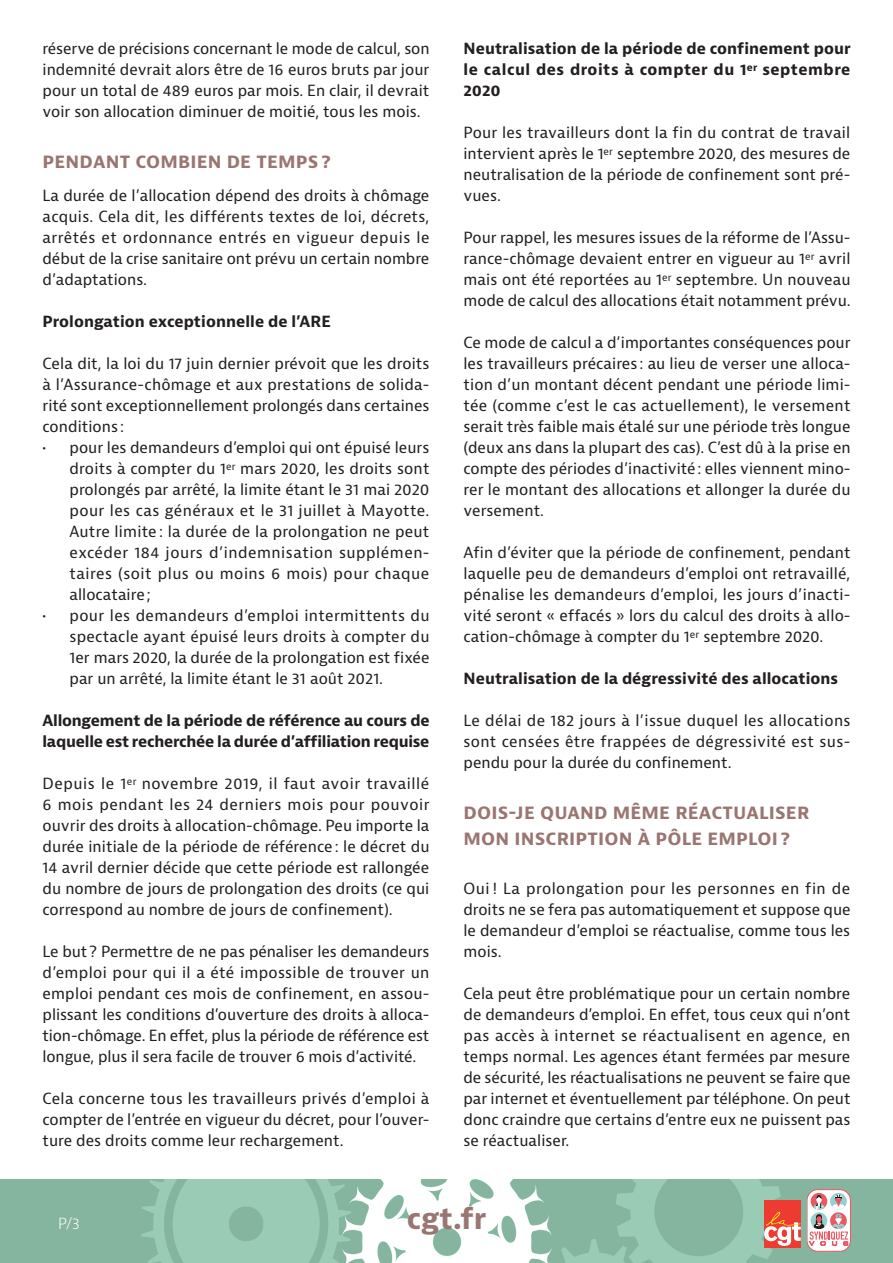
<style>
.page{position:relative;width:893px;height:1263px;background:#fff}
.page>*{position:absolute;margin:0;border:0;box-sizing:border-box;transform-origin:0 0}
.t1{font:700 28.5px "Bernina Sans";color:#9a7672}
.Inter{font:700 18px/25.5px "Bernina Sans";letter-spacing:.01em;color:#9a7672}
.Texte{font:15px/21px "Bernina Sans";letter-spacing:.005em;color:#231f20;text-align:justify}
.Texte-2{font:700 15px/21px "Bernina Sans";color:#231f20}
.t2{font:300 15px "Bernina Sans";color:#fff}
</style>
<div class="page">
<img style="left:0;top:1180px;width:893px;height:83px">
<svg style="left:807px;top:1189px;width:43px;height:62px"></svg>
<div style="left:807px;top:1189px;width:43px;height:62px;border:1px solid #eb5863;border-radius:11px"></div>
<svg style="left:809px;top:1194px;width:39px;height:51px"></svg>
<div style="left:764px;top:1200px;width:36px;height:47px;background:#ee3b32"></div>
<svg style="left:764px;top:1212px;width:37px;height:34px"></svg>
<p class="Texte" style="left:43px;top:38px;width:388px">réserve de précisions concernant le mode de calcul, son indemnité devrait alors être de 16 euros bruts par jour pour un total de 489 euros par mois. En clair, il devrait voir son allocation diminuer de moitié, tous les mois.</p>
<p class="Inter" style="left:43px;top:149px;width:290px">PENDANT COMBIEN DE TEMPS?</p>
<p class="Texte" style="left:43px;top:185px;width:388px">La durée de l’allocation dépend des droits à chômage acquis. Cela dit, les différents textes de loi, décrets, arrêtés et ordonnance entrés en vigueur depuis le début de la crise sanitaire ont prévu un certain nombre d’adaptations.</p>
<p class="Texte-2" style="left:43px;top:311px;width:290px">Prolongation exceptionnelle de l’ARE</p>
<p class="Texte" style="left:43px;top:353px;width:389px">Cela dit, la loi du 17 juin dernier prévoit que les droits à l’Assurance-chômage et aux prestations de solida&shy;rité sont exceptionnellement prolongés dans certaines conditions :</p>
<p class="Texte" style="left:70px;top:437px;width:361px;text-indent:-27px">• pour les demandeurs d’emploi qui ont épuisé leurs droits à compter du 1<sup>er</sup> mars 2020, les droits sont prolongés par arrêté, la limite étant le 31 mai 2020 pour les cas généraux et le 31 juillet à Mayotte.<br>Autre limite : la durée de la prolongation ne peut excéder 184 jours d’indemnisation supplémen&shy;taires (soit plus ou moins 6 mois) pour chaque allocataire;</p>
<p class="Texte" style="left:70px;top:605px;width:362px;text-indent:-27px">• pour les demandeurs d’emploi intermittents du spectacle ayant épuisé leurs droits à compter du 1er mars 2020, la durée de la prolongation est fixée par un arrêté, la limite étant le 31 août 2021.</p>
<p class="Texte-2" style="left:43px;top:710px;width:389px">Allongement de la période de référence au cours de laquelle est recherchée la durée d’affiliation requise</p>
<p class="Texte" style="left:43px;top:773px;width:388px">Depuis le 1<sup>er</sup> novembre 2019, il faut avoir travaillé 6 mois pendant les 24 derniers mois pour pouvoir ouvrir des droits à allocation-chômage. Peu importe la durée initiale de la période de référence: le décret du 14 avril dernier décide que cette période est rallongée du nombre de jours de prolongation des droits (ce qui correspond au nombre de jours de confinement).</p>
<p class="Texte" style="left:43px;top:941px;width:388px">Le but? Permettre de ne pas pénaliser les demandeurs d’emploi pour qui il a été impossible de trouver un emploi pendant ces mois de confinement, en assou&shy;plissant les conditions d’ouverture des droits à alloca&shy;tion-chômage. En effet, plus la période de référence est longue, plus il sera facile de trouver 6 mois d’activité.</p>
<p class="Texte" style="left:43px;top:1088px;width:388px">Cela concerne tous les travailleurs privés d’emploi à compter de l’entrée en vigueur du décret, pour l’ouver&shy;ture des droits comme leur rechargement.</p>
<p class="Texte-2" style="left:463px;top:38px;width:389px;text-align:justify">Neutralisation de la période de confinement pour le calcul des droits à compter du 1<sup>er</sup> septembre 2020</p>
<p class="Texte" style="left:463px;top:122px;width:388px">Pour les travailleurs dont la fin du contrat de travail intervient après le 1<sup>er</sup> septembre 2020, des mesures de neutralisation de la période de confinement sont pré&shy;vues.</p>
<p class="Texte" style="left:463px;top:227px;width:389px">Pour rappel, les mesures issues de la réforme de l’Assu&shy;rance-chômage devaient entrer en vigueur au 1<sup>er</sup> avril mais ont été reportées au 1<sup>er</sup> septembre. Un nouveau mode de calcul des allocations était notamment prévu.</p>
<p class="Texte" style="left:463px;top:332px;width:389px">Ce mode de calcul a d’importantes conséquences pour les travailleurs précaires : au lieu de verser une alloca&shy;tion d’un montant décent pendant une période limi&shy;tée (comme c’est le cas actuellement), le versement serait très faible mais étalé sur une période très longue (deux ans dans la plupart des cas). C’est dû à la prise en compte des périodes d’inactivité: elles viennent mino&shy;rer le montant des allocations et allonger la durée du versement.</p>
<p class="Texte" style="left:463px;top:542px;width:389px">Afin d’éviter que la période de confinement, pendant laquelle peu de demandeurs d’emploi ont retravaillé, pénalise les demandeurs d’emploi, les jours d’inacti&shy;vité seront « effacés » lors du calcul des droits à allo&shy;cation-chômage à compter du 1<sup>er</sup> septembre 2020.</p>
<p class="Texte-2" style="left:463px;top:668px;width:376px">Neutralisation de la dégressivité des allocations</p>
<p class="Texte" style="left:463px;top:710px;width:388px">Le délai de 182 jours à l’issue duquel les allocations sont censées être frappées de dégressivité est sus&shy;pendu pour la durée du confinement.</p>
<p class="Inter" style="left:463px;top:800px;width:347px">DOIS-JE QUAND MÊME RÉACTUALISER<br>MON INSCRIPTION À PÔLE EMPLOI ?</p>
<p class="Texte" style="left:463px;top:878px;width:389px">Oui ! La prolongation pour les personnes en fin de droits ne se fera pas automatiquement et suppose que le demandeur d’emploi se réactualise, comme tous les mois.</p>
<p class="Texte" style="left:463px;top:983px;width:389px">Cela peut être problématique pour un certain nombre de demandeurs d’emploi. En effet, tous ceux qui n’ont pas accès à internet se réactualisent en agence, en temps normal. Les agences étant fermées par mesure de sécurité, les réactualisations ne peuvent se faire que par internet et éventuellement par téléphone. On peut donc craindre que certains d’entre eux ne puissent pas se réactualiser.</p>
<p class="t2" style="left:58px;top:1214px;width:23px">P/3</p>
<p class="t1" style="left:407px;top:1200px;width:81px">cgt.fr</p>
</div>
